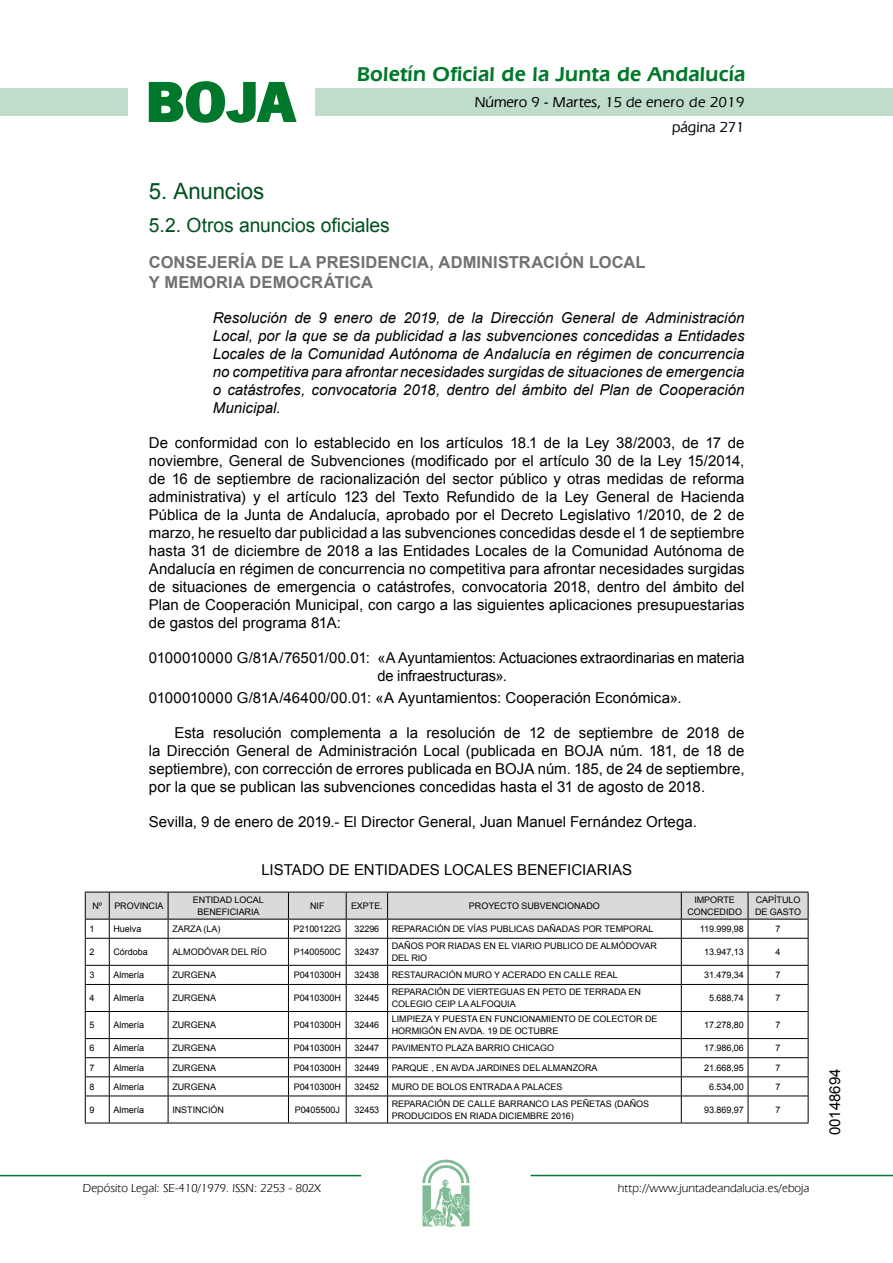
<style>
.page{position:relative;width:893px;height:1263px;background:#fff}
.page>*{position:absolute;margin:0;border:0;box-sizing:border-box;transform-origin:0 0}
.t1{font:700 57.75px "News Got T";color:#00782c;scale:1.14 1}
.t2{font:22.5px "Arial";letter-spacing:-.005em;color:#00501f}
.t3{font:600 21px "Eras IT Cby BT";letter-spacing:.01em;color:#00782c}
.t4{font:19.5px "Arial";letter-spacing:-.005em;color:#00501f}
.t5{font:700 16.5px/19.5px "Arial";letter-spacing:.005em;color:#707173}
.t6{font:15px/18px "Arial";color:#000;text-align:justify}
.t7{font:italic 15px/18px "Arial";color:#000;text-align:justify}
.t8{font:500 15px/24.5px "Eras IT Cby BT";color:#000;text-align:right}
.t9{font:12px "Eras IT Cby BT";color:#000}
.t10{font:9px/12px "Arial";letter-spacing:-.005em;color:#000}
</style>
<div class="page">
<div style="left:315px;top:88px;width:577px;height:28px;background:#bfddca"></div>
<div style="left:0;top:88px;width:128px;height:28px;background:#bfddca"></div>
<hr style="left:0;top:1175px;width:361px;height:1px;background:#00782c">
<svg style="left:422px;top:1159px;width:47px;height:68px"></svg>
<hr style="left:531px;top:1175px;width:361px;height:1px;background:#00782c">
<svg style="left:148px;top:81px;width:149px;height:42px"></svg>
<svg style="left:85px;top:892px;width:723px;height:232px"></svg>
<hr style="left:109px;top:1123px;width:59px;height:1px;background:#000">
<hr style="left:168px;top:1123px;width:120px;height:1px;background:#000">
<hr style="left:288px;top:1123px;width:58px;height:1px;background:#000">
<hr style="left:346px;top:1123px;width:41px;height:1px;background:#000">
<hr style="left:387px;top:1123px;width:294px;height:1px;background:#000">
<hr style="left:681px;top:1123px;width:67px;height:1px;background:#000">
<hr style="left:748px;top:1123px;width:60px;height:1px;background:#000">
<h1 class="t1" style="left:145px;top:68px;width:133px">BOJA</h1>
<h3 class="t3" style="left:357px;top:62px;width:390px">Boletín Oficial de la Junta de Andalucía</h3>
<p class="t8" style="left:475px;top:90px;width:271px">Número 9 - Martes, 15 de enero de 2019 página 271</p>
<h2 class="t2" style="left:149px;top:177px;width:117px">5. Anuncios</h2>
<h3 class="t4" style="left:149px;top:212px;width:242px">5.2. Otros anuncios oficiales</h3>
<p class="t5" style="left:149px;top:253px;width:498px">CONSEJERÍA DE LA PRESIDENCIA, ADMINISTRACIÓN LOCAL<br>Y MEMORIA DEMOCRÁTICA</p>
<p class="t7" style="left:213px;top:309px;width:533px">Resolución de 9 enero de 2019, de la Dirección General de Administración Local, por la que se da publicidad a las subvenciones concedidas a Entidades Locales de la Comunidad Autónoma de Andalucía en régimen de concurrencia no competitiva para afrontar necesidades surgidas de situaciones de emergencia o catástrofes, convocatoria 2018, dentro del ámbito del Plan de Cooperación Municipal.</p>
<p class="t6" style="left:149px;top:434px;width:597px">De conformidad con lo establecido en los artículos 18.1 de la Ley 38/2003, de 17 de noviembre, General de Subvenciones (modificado por el artículo 30 de la Ley 15/2014, de 16 de septiembre de racionalización del sector público y otras medidas de reforma administrativa) y el artículo 123 del Texto Refundido de la Ley General de Hacienda Pública de la Junta de Andalucía, aprobado por el Decreto Legislativo 1/2010, de 2 de marzo, he resuelto dar publicidad a las subvenciones concedidas desde el 1 de septiembre hasta 31 de diciembre de 2018 a las Entidades Locales de la Comunidad Autónoma de Andalucía en régimen de concurrencia no competitiva para afrontar necesidades surgidas de situaciones de emergencia o catástrofes, convocatoria 2018, dentro del ámbito del Plan de Cooperación Municipal, con cargo a las siguientes aplicaciones presupuestarias de gastos del programa 81A:</p>
<p class="t6" style="left:149px;top:649px;width:597px;text-align:center">0100010000 G/81A/76501/00.01: «A Ayuntamientos: Actuaciones extraordinarias en materia de infraestructuras».</p>
<p class="t6" style="left:149px;top:689px;width:534px">0100010000 G/81A/46400/00.01: «A Ayuntamientos: Cooperación Económica».</p>
<p class="t6" style="left:149px;top:724px;width:597px;text-indent:26px">Esta resolución complementa a la resolución de 12 de septiembre de 2018 de la Dirección General de Administración Local (publicada en BOJA núm. 181, de 18 de septiembre), con corrección de errores publicada en BOJA núm. 185, de 24 de septiembre, por la que se publican las subvenciones concedidas hasta el 31 de agosto de 2018.</p>
<p class="t6" style="left:149px;top:813px;width:549px">Sevilla, 9 de enero de 2019.- El Director General, Juan Manuel Fernández Ortega.</p>
<p class="t6" style="left:261px;top:861px;width:372px">LISTADO DE ENTIDADES LOCALES BENEFICIARIAS</p>
<p class="t10" style="left:92px;top:900px;width:11px">Nº</p>
<p class="t10" style="left:114px;top:900px;width:51px">PROVINCIA</p>
<p class="t10" style="left:193px;top:894px;width:72px;text-align:center">ENTIDAD LOCAL<br>BENEFICIARIA</p>
<p class="t10" style="left:310px;top:900px;width:16px">NIF</p>
<p class="t10" style="left:351px;top:900px;width:33px">EXPTE.</p>
<p class="t10" style="left:469px;top:900px;width:132px">PROYECTO SUBVENCIONADO</p>
<p class="t10" style="left:687px;top:894px;width:56px;text-align:center">IMPORTE<br>CONCEDIDO</p>
<p class="t10" style="left:755px;top:894px;width:48px">CAPÍTULO<br>DE GASTO</p>
<p class="t10" style="left:89px;top:923px;width:7px">1</p>
<p class="t10" style="left:113px;top:923px;width:29px">Huelva</p>
<p class="t10" style="left:172px;top:923px;width:50px">ZARZA (LA)</p>
<p class="t10" style="left:293px;top:923px;width:49px">P2100122G</p>
<p class="t10" style="left:354px;top:923px;width:26px">32296</p>
<p class="t10" style="left:392px;top:923px;width:263px">REPARACIÓN DE VÍAS PUBLICAS DAÑADAS POR TEMPORAL</p>
<p class="t10" style="left:699px;top:923px;width:45px">119.999,98</p>
<p class="t10" style="left:775px;top:923px;width:7px">7</p>
<p class="t10" style="left:89px;top:946px;width:7px">2</p>
<p class="t10" style="left:113px;top:946px;width:36px">Córdoba</p>
<p class="t10" style="left:172px;top:946px;width:96px">ALMODÓVAR DEL RÍO</p>
<p class="t10" style="left:294px;top:946px;width:49px">P1400500C</p>
<p class="t10" style="left:354px;top:946px;width:26px">32437</p>
<p class="t10" style="left:392px;top:940px;width:266px">DAÑOS POR RIADAS EN EL VIARIO PUBLICO DE ALMÓDOVAR<br>DEL RIO</p>
<p class="t10" style="left:704px;top:946px;width:41px">13.947,13</p>
<p class="t10" style="left:775px;top:946px;width:7px">4</p>
<p class="t10" style="left:89px;top:969px;width:7px">3</p>
<p class="t10" style="left:113px;top:969px;width:32px">Almería</p>
<p class="t10" style="left:172px;top:969px;width:45px">ZURGENA</p>
<p class="t10" style="left:294px;top:969px;width:49px">P0410300H</p>
<p class="t10" style="left:354px;top:969px;width:26px">32438</p>
<p class="t10" style="left:392px;top:969px;width:227px">RESTAURACIÓN MURO Y ACERADO EN CALLE REAL</p>
<p class="t10" style="left:704px;top:969px;width:41px">31.479,34</p>
<p class="t10" style="left:775px;top:969px;width:7px">7</p>
<p class="t10" style="left:89px;top:992px;width:7px">4</p>
<p class="t10" style="left:113px;top:992px;width:32px">Almería</p>
<p class="t10" style="left:172px;top:992px;width:45px">ZURGENA</p>
<p class="t10" style="left:294px;top:992px;width:49px">P0410300H</p>
<p class="t10" style="left:354px;top:992px;width:26px">32445</p>
<p class="t10" style="left:392px;top:986px;width:250px">REPARACIÓN DE VIERTEGUAS EN PETO DE TERRADA EN<br>COLEGIO CEIP LA ALFOQUIA</p>
<p class="t10" style="left:709px;top:992px;width:36px">5.688,74</p>
<p class="t10" style="left:775px;top:992px;width:7px">7</p>
<p class="t10" style="left:89px;top:1019px;width:7px">5</p>
<p class="t10" style="left:113px;top:1019px;width:32px">Almería</p>
<p class="t10" style="left:172px;top:1019px;width:45px">ZURGENA</p>
<p class="t10" style="left:294px;top:1019px;width:49px">P0410300H</p>
<p class="t10" style="left:354px;top:1019px;width:26px">32446</p>
<p class="t10" style="left:392px;top:1013px;width:267px">LIMPIEZA Y PUESTA EN FUNCIONAMIENTO DE COLECTOR DE<br>HORMIGÓN EN AVDA. 19 DE OCTUBRE</p>
<p class="t10" style="left:704px;top:1019px;width:41px">17.278,80</p>
<p class="t10" style="left:775px;top:1019px;width:7px">7</p>
<p class="t10" style="left:89px;top:1042px;width:7px">6</p>
<p class="t10" style="left:113px;top:1042px;width:32px">Almería</p>
<p class="t10" style="left:172px;top:1042px;width:45px">ZURGENA</p>
<p class="t10" style="left:294px;top:1042px;width:49px">P0410300H</p>
<p class="t10" style="left:354px;top:1042px;width:26px">32447</p>
<p class="t10" style="left:392px;top:1042px;width:164px">PAVIMENTO PLAZA BARRIO CHICAGO</p>
<p class="t10" style="left:704px;top:1042px;width:41px">17.986,06</p>
<p class="t10" style="left:775px;top:1042px;width:7px">7</p>
<p class="t10" style="left:89px;top:1061px;width:7px">7</p>
<p class="t10" style="left:113px;top:1061px;width:32px">Almería</p>
<p class="t10" style="left:172px;top:1061px;width:45px">ZURGENA</p>
<p class="t10" style="left:294px;top:1061px;width:49px">P0410300H</p>
<p class="t10" style="left:354px;top:1061px;width:26px">32449</p>
<p class="t10" style="left:392px;top:1061px;width:207px">PARQUE , EN AVDA JARDINES DEL ALMANZORA</p>
<p class="t10" style="left:704px;top:1061px;width:41px">21.668,95</p>
<p class="t10" style="left:775px;top:1061px;width:7px">7</p>
<p class="t10" style="left:89px;top:1081px;width:7px">8</p>
<p class="t10" style="left:113px;top:1081px;width:32px">Almería</p>
<p class="t10" style="left:172px;top:1081px;width:45px">ZURGENA</p>
<p class="t10" style="left:294px;top:1081px;width:49px">P0410300H</p>
<p class="t10" style="left:354px;top:1081px;width:26px">32452</p>
<p class="t10" style="left:392px;top:1081px;width:172px">MURO DE BOLOS ENTRADA A PALACES</p>
<p class="t10" style="left:709px;top:1081px;width:36px">6.534,00</p>
<p class="t10" style="left:775px;top:1081px;width:7px">7</p>
<p class="t10" style="left:89px;top:1104px;width:7px">9</p>
<p class="t10" style="left:113px;top:1104px;width:32px">Almería</p>
<p class="t10" style="left:172px;top:1104px;width:53px">INSTINCIÓN</p>
<p class="t10" style="left:295px;top:1104px;width:47px">P0405500J</p>
<p class="t10" style="left:354px;top:1104px;width:26px">32453</p>
<p class="t10" style="left:392px;top:1098px;width:259px">REPARACIÓN DE CALLE BARRANCO LAS PEÑETAS (DAÑOS<br>PRODUCIDOS EN RIADA DICIEMBRE 2016)</p>
<p class="t10" style="left:704px;top:1104px;width:41px">93.869,97</p>
<p class="t10" style="left:775px;top:1104px;width:7px">7</p>
<p class="t9" style="left:83px;top:1181px;width:239px">Depósito Legal: SE-410/1979. ISSN: 2253 - 802X</p>
<p class="t9" style="left:618px;top:1181px;width:193px">http://www.juntadeandalucia.es/eboja</p>
<p class="t6" style="left:826px;top:1135px;width:68px;rotate:-90deg">00148694</p>
</div>
